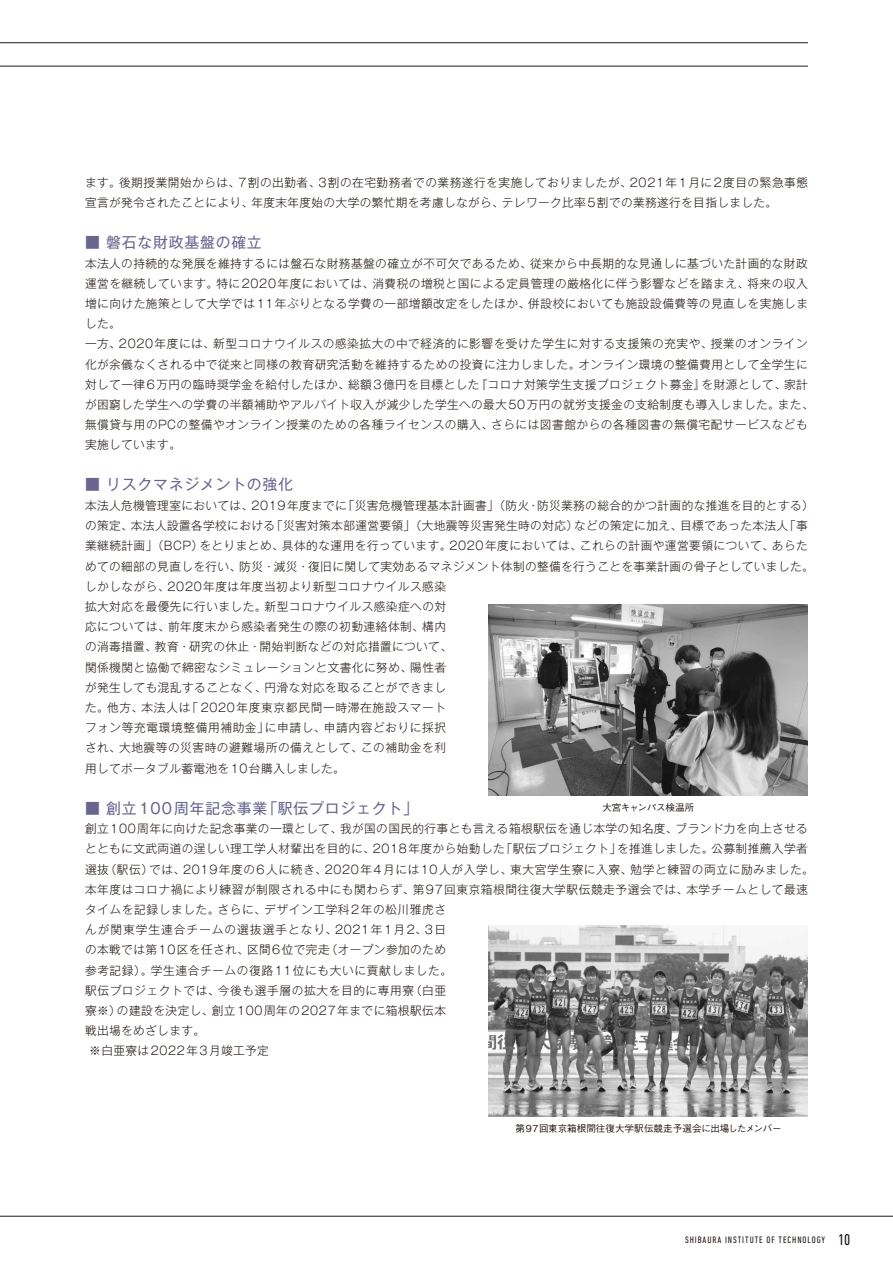
<style>
.page{position:relative;width:893px;height:1263px;background:#fff}
.page>*{position:absolute;margin:0;border:0;box-sizing:border-box;transform-origin:0 0}
.t1{font:14.85px "Gothic MB101 Pro";letter-spacing:.05em;color:#68658f}
.t2{font:300 11.7px/20.2px "Gothic MB101 Pro";letter-spacing:.04em;color:#231916}
.t3{font:300 11.7px "Gothic MB101 Pro";letter-spacing:.085em;color:#231916}
.t4{font:500 9.6px "Gothic BBB Pro";letter-spacing:-.01em;color:#231916}
.t5{font:condensed 9.6px "DIN Next LT Pro";letter-spacing:.1em;color:#231916}
.s1{font-weight:500}
.s2{font-size:15.9px}
</style>
<div class="page">
<img style="left:489px;top:604px;width:319px;height:192px">
<img style="left:489px;top:925px;width:319px;height:192px">
<hr style="left:0;top:66px;width:808px;height:1px;background:#231916">
<hr style="left:0;top:42px;width:808px;height:1px;background:#231916">
<hr style="left:0;top:1216px;width:893px;height:1px;background:#231916">
<p class="t2" style="left:85px;top:171px;width:724px">ます。後期授業開始からは、7割の出勤者、3割の在宅勤務者での業務遂行を実施しておりましたが、2021年1月に2度目の緊急事態宣言が発令されたことにより、年度末年度始の大学の繁忙期を考慮しながら、テレワーク比率5割での業務遂行を目指しました。</p>
<p class="t1" style="left:85px;top:230px;width:178px"><span class="s1">■</span> 磐石な財政基盤の確立</p>
<p class="t2" style="left:85px;top:251px;width:730px">本法人の持続的な発展を維持するには盤石な財務基盤の確立が不可欠であるため、従来から中長期的な見通しに基づいた計画的な財政運営を継続しています。特に2020年度においては、消費税の増税と国による定員管理の厳格化に伴う影響などを踏まえ、将来の収入増に向けた施策として大学では11年ぶりとなる学費の一部増額改定をしたほか、併設校においても施設設備費等の見直しを実施しました。<br>一方、2020年度には、新型コロナウイルスの感染拡大の中で経済的に影響を受けた学生に対する支援策の充実や、授業のオンライン化が余儀なくされる中で従来と同様の教育研究活動を維持するための投資に注力しました。オンライン環境の整備費用として全学生に対して一律6万円の臨時奨学金を給付したほか、総額3億円を目標とした『コロナ対策学生支援プロジェクト募金』を財源として、家計が困窮した学生への学費の半額補助やアルバイト収入が減少した学生への最大50万円の就労支援金の支給制度も導入しました。また、無償貸与用のPCの整備やオンライン授業のための各種ライセンスの購入、さらには図書館からの各種図書の無償宅配サービスなども実施しています。</p>
<p class="t1" style="left:85px;top:472px;width:210px"><span class="s1">■</span> リスクマネジメントの強化</p>
<p class="t2" style="left:85px;top:494px;width:730px">本法人危機管理室においては、2019年度までに「災害危機管理基本計画書」（防火・防災業務の総合的かつ計画的な推進を目的とする）の策定、本法人設置各学校における「災害対策本部運営要領」（大地震等災害発生時の対応）などの策定に加え、目標であった本法人「事業継続計画」（BCP）をとりまとめ、具体的な運用を行っています。2020年度においては、これらの計画や運営要領について、あらためての細部の見直しを行い、防災・減災・復旧に関して実効あるマネジメント体制の整備を行うことを事業計画の骨子としていました。しかしながら、2020年度は年度当初より新型コロナウイルス感染<br>拡大対応を最優先に行いました。新型コロナウイルス感染症への対<br>応については、前年度末から感染者発生の際の初動連絡体制、構内<br>の消毒措置、教育・研究の休止・開始判断などの対応措置について、<br>関係機関と協働で綿密なシミュレーションと文書化に努め、陽性者<br>が発生しても混乱することなく、円滑な対応を取ることができまし<br>た。他方、本法人は「 2020年度東京都民間一時滞在施設スマート<br>フォン等充電環境整備用補助金」に申請し、申請内容どおりに採択<br>され、大地震等の災害時の避難場所の備えとして、この補助金を利<br>用してポータブル蓄電池を10台購入しました。</p>
<p class="t1" style="left:85px;top:796px;width:334px"><span class="s1">■</span> 創立100周年記念事業「駅伝プロジェクト」</p>
<p class="t2" style="left:85px;top:817px;width:724px">創立100周年に向けた記念事業の一環として、我が国の国民的行事とも言える箱根駅伝を通じ本学の知名度、ブランド力を向上させる</p>
<p class="t2" style="left:85px;top:837px;width:724px">とともに文武両道の逞しい理工学人材輩出を目的に、2018年度から始動した「駅伝プロジェクト」を推進しました。公募制推薦入学者</p>
<p class="t2" style="left:85px;top:857px;width:730px">選抜（駅伝）では、2019年度の6人に続き、2020年4月には10人が入学し、東大宮学生寮に入寮、勉学と練習の両立に励みました。</p>
<p class="t2" style="left:85px;top:877px;width:725px">本年度はコロナ禍により練習が制限される中にも関わらず、第97回東京箱根間往復大学駅伝競走予選会では、本学チームとして最速</p>
<p class="t2" style="left:85px;top:898px;width:363px">タイムを記録しました。さらに、デザイン工学科2年の松川雅虎さ</p>
<p class="t3" style="left:85px;top:920px;width:363px">んが関東学生連合チームの選抜選手となり、2021年1月2、3日</p>
<p class="t2" style="left:85px;top:938px;width:362px">の本戦では第10区を任され、区間6位で完走（オープン参加のため</p>
<p class="t2" style="left:85px;top:958px;width:368px">参考記録）。学生連合チームの復路11位にも大いに貢献しました。</p>
<p class="t2" style="left:85px;top:978px;width:363px">駅伝プロジェクトでは、今後も選手層の拡大を目的に専用寮（白亜</p>
<p class="t2" style="left:85px;top:999px;width:363px">寮※）の建設を決定し、創立100周年の2027年までに箱根駅伝本</p>
<p class="t2" style="left:85px;top:1019px;width:122px">戦出場をめざします。</p>
<p class="t2" style="left:89px;top:1039px;width:181px">※白亜寮は2022年3月竣工予定</p>
<p class="t4" style="left:602px;top:800px;width:93px">大宮キャンパス検温所</p>
<p class="t4" style="left:515px;top:1121px;width:268px">第97回東京箱根間往復大学駅伝競走予選会に出場したメンバー</p>
<p class="t5" style="left:685px;top:1234px;width:167px">SHIBAURA INSTITUTE OF TECHNOLOGY <span class="s2">10</span></p>
</div>
